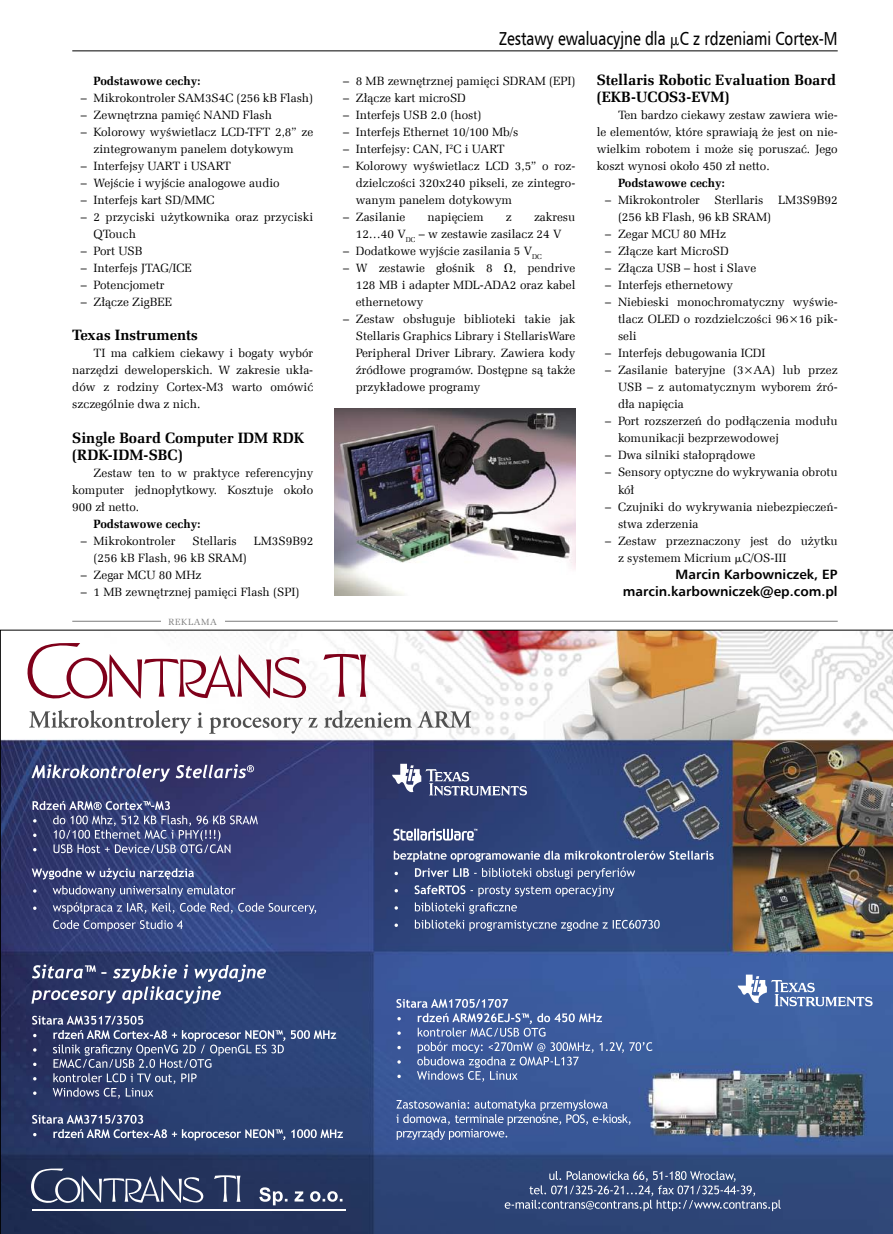
<style>
.page{position:relative;width:893px;height:1234px;background:#fff}
.page>*{position:absolute;margin:0;border:0;box-sizing:border-box;transform-origin:0 0}
.t1{font:18.75px "Humnst 777 EU";color:#000;scale:.8 1}
.t2{font:700 15px/17px "Zapf Ellipt EU";color:#000}
.t3{font:700 13.5px/17px "Humnst 777 EU";color:#000;text-align:right}
.t4{font:12px/17px "Zapf Ellipt EU";color:#000;text-align:justify}
.t5{font:700 12px "Zapf Ellipt EU";color:#000}
.t6{font:9px "Zapf Ellipt EU";letter-spacing:.075em;color:#7c7c7c}
.s1{font-family:"Math With Greek"}
</style>
<div class="page">
<hr style="left:72px;top:51px;width:766px;height:1px;background:#000">
<img style="left:334px;top:408px;width:241px;height:187px">
<hr style="left:72px;top:621px;width:766px;height:1px;background:#7c7c7c">
<div style="left:161px;top:612px;width:64px;height:17px;background:#fff"></div>
<img style="left:0;top:629px;width:893px;height:604px">
<p class="t5" style="left:94px;top:73px;width:108px">Podstawowe cechy:</p>
<p class="t4" style="left:81px;top:90px;width:234px">– Mikrokontroler SAM3S4C (256 kB Flash)</p>
<p class="t4" style="left:81px;top:107px;width:193px">– Zewnętrzna pamięć NAND Flash</p>
<p class="t4" style="left:81px;top:124px;width:234px;text-align:center">– Kolorowy wyświetlacz LCD-TFT 2,8” ze zintegrowanym panelem dotykowym</p>
<p class="t4" style="left:81px;top:158px;width:152px">– Interfejsy UART i USART</p>
<p class="t4" style="left:81px;top:175px;width:200px">– Wejście i wyjście analogowe audio</p>
<p class="t4" style="left:81px;top:192px;width:135px">– Interfejs kart SD/MMC</p>
<p class="t4" style="left:94px;top:209px;width:221px;text-indent:-13px">– 2 przyciski użytkownika oraz przyciski<br>QTouch</p>
<p class="t4" style="left:81px;top:243px;width:63px">– Port USB</p>
<p class="t4" style="left:81px;top:260px;width:112px">– Interfejs JTAG/ICE</p>
<p class="t4" style="left:81px;top:277px;width:85px">– Potencjometr</p>
<p class="t4" style="left:81px;top:294px;width:93px">– Złącze ZigBEE</p>
<p class="t2" style="left:72px;top:327px;width:127px">Texas Instruments</p>
<p class="t4" style="left:72px;top:345px;width:242px;text-indent:21px">TI ma całkiem ciekawy i bogaty wybór narzędzi deweloperskich. W zakresie ukła&shy;dów z rodziny Cortex-M3 warto omówić szczególnie dwa z nich.</p>
<p class="t2" style="left:72px;top:429px;width:233px">Single Board Computer IDM RDK (RDK-IDM-SBC)</p>
<p class="t4" style="left:72px;top:464px;width:242px;text-indent:21px">Zestaw ten to w praktyce referencyjny komputer jednopłytkowy. Kosztuje około 900 zł netto.</p>
<p class="t5" style="left:94px;top:516px;width:108px">Podstawowe cechy:</p>
<p class="t4" style="left:81px;top:532px;width:96px">– Mikrokontroler</p>
<p class="t4" style="left:192px;top:532px;width:46px">Stellaris</p>
<p class="t4" style="left:254px;top:532px;width:61px">LM3S9B92</p>
<p class="t4" style="left:94px;top:549px;width:155px">(256 kB Flash, 96 kB SRAM)</p>
<p class="t4" style="left:81px;top:566px;width:122px">– Zegar MCU 80 MHz</p>
<p class="t4" style="left:81px;top:583px;width:220px">– 1 MB zewnętrznej pamięci Flash (SPI)</p>
<p class="t6" style="left:169px;top:616px;width:50px">REKLAMA</p>
<h1 class="t1" style="left:499px;top:27px;width:425px">Zestawy ewaluacyjne dla <span class="s1">m</span>C z rdzeniami Cortex-M</h1>
<p class="t4" style="left:343px;top:73px;width:234px">– 8 MB zewnętrznej pamięci SDRAM (EPI)</p>
<p class="t4" style="left:343px;top:90px;width:124px">– Złącze kart microSD</p>
<p class="t4" style="left:343px;top:107px;width:140px">– Interfejs USB 2.0 (host)</p>
<p class="t4" style="left:343px;top:124px;width:177px">– Interfejs Ethernet 10/100 Mb/s</p>
<p class="t4" style="left:343px;top:141px;width:163px">– Interfejsy: CAN, I<sup>2</sup>C i UART</p>
<p class="t4" style="left:356px;top:158px;width:221px;text-indent:-13px">– Kolorowy wyświetlacz LCD 3,5” o roz&shy;dzielczości 320x240 pikseli, ze zintegro&shy;wanym panelem dotykowym</p>
<p class="t4" style="left:343px;top:209px;width:64px">– Zasilanie</p>
<p class="t4" style="left:428px;top:209px;width:58px">napięciem</p>
<p class="t4" style="left:506px;top:209px;width:7px">z</p>
<p class="t4" style="left:356px;top:209px;width:221px;text-indent:178px">zakresu<br>12…40 V<sub>DC</sub> – w zestawie zasilacz 24 V</p>
<p class="t4" style="left:343px;top:243px;width:200px">– Dodatkowe wyjście zasilania 5 V<sub>DC</sub></p>
<p class="t4" style="left:356px;top:260px;width:221px;text-indent:-13px">– W zestawie głośnik 8 <span class="s1">V</span>, pendrive 128 MB i adapter MDL-ADA2 oraz kabel ethernetowy</p>
<p class="t4" style="left:356px;top:311px;width:221px;text-indent:-13px">– Zestaw obsługuje biblioteki takie jak Stellaris Graphics Library i StellarisWare Peripheral Driver Library. Zawiera kody źródłowe programów. Dostępne są także przykładowe programy</p>
<p class="t2" style="left:597px;top:72px;width:241px">Stellaris Robotic Evaluation Board (EKB-UCOS3-EVM)</p>
<p class="t4" style="left:597px;top:107px;width:242px;text-indent:21px">Ten bardzo ciekawy zestaw zawiera wie&shy;le elementów, które sprawiają że jest on nie&shy;wielkim robotem i może się poruszać. Jego koszt wynosi około 450 zł netto.</p>
<p class="t5" style="left:618px;top:175px;width:108px">Podstawowe cechy:</p>
<p class="t4" style="left:618px;top:192px;width:221px;text-indent:-13px">– Mikrokontroler Sterllaris LM3S9B92 (256 kB Flash, 96 kB SRAM)</p>
<p class="t4" style="left:605px;top:226px;width:122px">– Zegar MCU 80 MHz</p>
<p class="t4" style="left:605px;top:243px;width:125px">– Złącze kart MicroSD</p>
<p class="t4" style="left:605px;top:260px;width:153px">– Złącza USB – host i Slave</p>
<p class="t4" style="left:605px;top:277px;width:129px">– Interfejs ethernetowy</p>
<p class="t4" style="left:618px;top:294px;width:221px;text-indent:-13px">– Niebieski monochromatyczny wyświe&shy;tlacz OLED o rozdzielczości 96×16 pik&shy;seli</p>
<p class="t4" style="left:605px;top:345px;width:162px">– Interfejs debugowania ICDI</p>
<p class="t4" style="left:618px;top:362px;width:221px;text-indent:-13px">– Zasilanie bateryjne (3×AA) lub przez USB – z automatycznym wyborem źró&shy;dła napięcia</p>
<p class="t4" style="left:618px;top:413px;width:221px;text-indent:-13px">– Port rozszerzeń do podłączenia modułu komunikacji bezprzewodowej</p>
<p class="t4" style="left:605px;top:447px;width:152px">– Dwa silniki stałoprądowe</p>
<p class="t4" style="left:618px;top:464px;width:221px;text-indent:-13px">– Sensory optyczne do wykrywania obrotu kół</p>
<p class="t4" style="left:618px;top:498px;width:221px;text-indent:-13px">– Czujniki do wykrywania niebezpieczeń&shy;stwa zderzenia</p>
<p class="t4" style="left:618px;top:532px;width:221px;text-indent:-13px">– Zestaw przeznaczony jest do użytku z systemem Micrium <span class="s1">m</span>C/OS-III</p>
<p class="t3" style="left:623px;top:565px;width:216px">Marcin Karbowniczek, EP marcin.karbowniczek@ep.com.pl</p>
</div>
